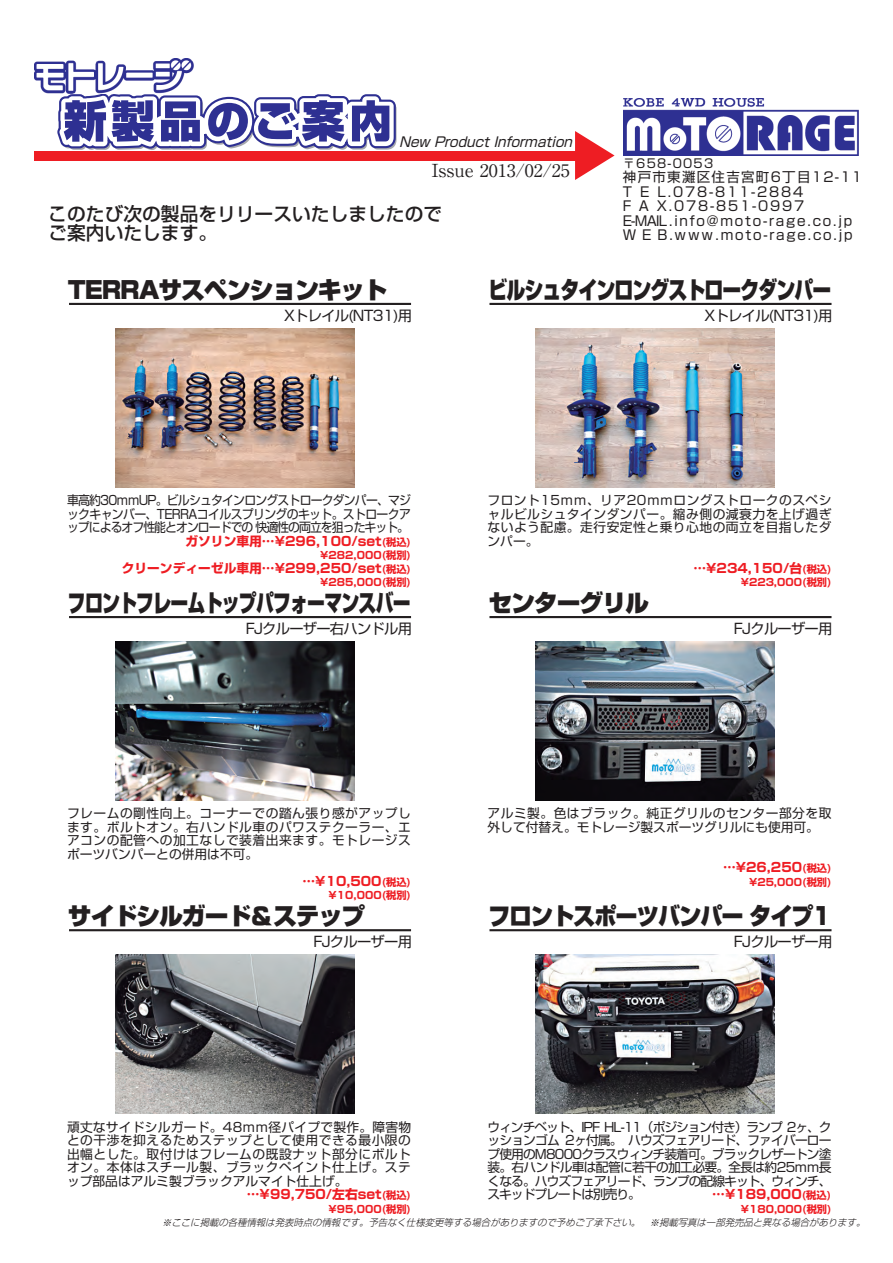
<style>
.page{position:relative;width:893px;height:1263px;background:#fff}
.page>*{position:absolute;margin:0;border:0;box-sizing:border-box;transform-origin:0 0}
.t1{font:900 24px "Shin Go";letter-spacing:-.05em;color:#231f20}
.t2{font:900 24px "Shin Go";letter-spacing:-.05em;color:#231f20;scale:.75 1}
.t3{font:900 24px "Shin Go";letter-spacing:-.05em;color:#231f20;scale:.79 1}
.t4{font:900 24px "Shin Go";letter-spacing:-.05em;color:#231f20;scale:.93 1}
.t5{font:500 18.75px/18.8px "Shin Go";color:#231f20}
.t6{font:18px "Ryumin";color:#231f20}
.t7{font:14.25px "Shin Go";letter-spacing:-.05em;color:#231f20}
.t8{font:13.5px/14.4px "Shin Go";letter-spacing:.13em;color:#231f20}
.t9{font:italic 13.5px "Shin Go";color:#231f20}
.t10{font:12.75px/13.5px "Shin Go";color:#231f20;text-align:justify}
.t11{font:12.75px/13.5px "Shin Go";letter-spacing:-.065em;color:#231f20;text-align:right;scale:.93 1}
.t12{font:700 12.75px "Shin Go";color:#ee1d23}
.t13{font:12.75px "Shin Go";letter-spacing:.04em;color:#231f20}
.t14{font:12.75px "Shin Go";letter-spacing:.02em;color:#231f20}
.t15{font:12.3px "Shin Go";letter-spacing:.095em;color:#231f20}
.t16{font:700 10.2px "Shin Go";color:#ee1d23}
.t17{font:italic 300 9.45px "Shin Go";color:#231f20}
.s1{font-weight:700;color:#ee1d23}
.s2{font-weight:700;font-size:10.2px;color:#ee1d23}
.s3{font-size:10.2px}
</style>
<div class="page">
<div style="left:34px;top:151px;width:570px;height:9px;background:#ee1d23"></div>
<img style="left:623px;top:99px;width:236px;height:56px">
<svg style="left:56px;top:93px;width:341px;height:68px"></svg>
<img style="left:35px;top:59px;width:158px;height:34px">
<svg style="left:575px;top:131px;width:40px;height:49px"></svg>
<hr style="left:69px;top:303px;width:342px;height:2px;background:#231f20">
<hr style="left:489px;top:303px;width:342px;height:2px;background:#231f20">
<hr style="left:69px;top:616px;width:342px;height:2px;background:#231f20">
<hr style="left:489px;top:616px;width:342px;height:2px;background:#231f20">
<hr style="left:69px;top:929px;width:342px;height:2px;background:#231f20">
<hr style="left:489px;top:929px;width:342px;height:2px;background:#231f20">
<img style="left:115px;top:328px;width:239px;height:160px">
<img style="left:536px;top:328px;width:239px;height:160px">
<img style="left:115px;top:641px;width:239px;height:160px">
<img style="left:536px;top:641px;width:239px;height:160px">
<img style="left:115px;top:954px;width:239px;height:160px">
<img style="left:536px;top:954px;width:239px;height:160px">
<p class="t9" style="left:399px;top:133px;width:178px">New ProductInformation</p>
<p class="t6" style="left:432px;top:159px;width:139px">Issue 2013/02/25</p>
<p class="t5" style="left:48px;top:203px;width:395px">このたび次の製品をリリースいたしましたのでご案内いたします。</p>
<p class="t15" style="left:623px;top:155px;width:92px">〒658-0053</p>
<p class="t8" style="left:623px;top:169px;width:241px">神戸市東灘区住吉宮町6丁目12-11<br>T E L.078-811-2884<br>F A X.078-851-0997<br>E-MAIL.info@moto-rage.co.jp<br>W E B.www.moto-rage.co.jp</p>
<p class="t1" style="left:68px;top:273px;width:321px">TERRAサスペンションキット</p>
<p class="t7" style="left:284px;top:306px;width:129px">Xトレイル(NT31)用</p>
<p class="t11" style="left:67px;top:493px;width:371px">車高約30ｍｍUP。ビルシュタインロングストロークダンパー、マジックキャンバー、TERRAコイルスプリングのキット。ストロークアップによるオフ性能とオンロードでの 快適性の両立を狙ったキット。<span class="s1">ガソリン車用…¥296,100/set</span><span class="s2">(税込)</span></p>
<p class="t16" style="left:320px;top:548px;width:92px">¥282,000(税別)</p>
<p class="t12" style="left:122px;top:559px;width:291px">クリーンディーゼル車用…¥299,250/set<span class="s3">(税込)</span></p>
<p class="t16" style="left:320px;top:575px;width:92px">¥285,000(税別)</p>
<p class="t2" style="left:68px;top:587px;width:459px">フロントフレームトップパフォーマンスバー</p>
<p class="t7" style="left:246px;top:619px;width:168px">FJクルーザー右ハンドル用</p>
<p class="t10" style="left:67px;top:806px;width:345px">フレームの剛性向上。コーナーでの踏ん張り感がアップします。ボルトオン。右ハンドル車のパワステクーラー、エアコンの配管への加工なしで装着出来ます。モトレージスポーツバンパーとの併用は不可。</p>
<p class="t12" style="left:303px;top:872px;width:110px">…¥10,500<span class="s3">(税込)</span></p>
<p class="t16" style="left:329px;top:889px;width:84px">¥10,000(税別)</p>
<p class="t1" style="left:68px;top:900px;width:299px">サイドシルガード＆ステップ</p>
<p class="t7" style="left:313px;top:932px;width:100px">FJクルーザー用</p>
<p class="t14" style="left:67px;top:1118px;width:346px">頑丈なサイドシルガード。48ｍｍ径パイプで製作。障害物</p>
<p class="t13" style="left:67px;top:1132px;width:345px">との干渉を抑えるためステップとして使用できる最小限の</p>
<p class="t13" style="left:67px;top:1145px;width:345px">出幅とした。取付けはフレームの既設ナット部分にボルト</p>
<p class="t13" style="left:67px;top:1159px;width:345px">オン。本体はスチール製、ブラックペイント仕上げ。ステ</p>
<p class="t10" style="left:67px;top:1173px;width:282px">ップ部品はアルミ製ブラックアルマイト仕上げ。</p>
<p class="t12" style="left:247px;top:1186px;width:166px">…¥99,750/左右set<span class="s3">(税込)</span></p>
<p class="t16" style="left:329px;top:1202px;width:84px">¥95,000(税別)</p>
<p class="t3" style="left:488px;top:273px;width:436px">ビルシュタインロングストロークダンパー</p>
<p class="t7" style="left:705px;top:306px;width:129px">Xトレイル(NT31)用</p>
<p class="t10" style="left:487px;top:493px;width:346px">フロント15ｍｍ、リア20ｍｍロングストロークのスペシャルビルシュタインダンパー。縮み側の減衰力を上げ過ぎないよう配慮。走行安定性と乗り心地の両立を目指したダンパー。</p>
<p class="t12" style="left:693px;top:559px;width:140px">…¥234,150/台<span class="s3">(税込)</span></p>
<p class="t16" style="left:741px;top:575px;width:92px">¥223,000(税別)</p>
<p class="t1" style="left:488px;top:587px;width:162px">センターグリル</p>
<p class="t7" style="left:734px;top:619px;width:100px">FJクルーザー用</p>
<p class="t10" style="left:487px;top:806px;width:345px">アルミ製。色はブラック。純正グリルのセンター部分を取外して付替え。モトレージ製スポーツグリルにも使用可。</p>
<p class="t12" style="left:723px;top:859px;width:110px">…¥26,250<span class="s3">(税込)</span></p>
<p class="t16" style="left:749px;top:875px;width:84px">¥25,000(税別)</p>
<p class="t4" style="left:488px;top:900px;width:370px">フロントスポーツバンパー タイプ1</p>
<p class="t7" style="left:734px;top:932px;width:100px">FJクルーザー用</p>
<p class="t10" style="left:487px;top:1119px;width:346px">ウィンチベット、IPF HL-11（ポジション付き）ランプ 2ヶ、クッションゴム 2ヶ付属。 ハウズフェアリード、ファイバーロープ使用のM8000クラスウィンチ装着可。ブラックレザートン塗装。右ハンドル車は配管に若干の加工必要。全長は約25ｍｍ長くなる。ハウズフェアリード、ランプの配線キット、ウィンチ、スキッドプレートは別売り。<span class="s1">　　　　　 …¥189,000</span><span class="s2">(税込)</span></p>
<p class="t16" style="left:741px;top:1202px;width:92px">¥180,000(税別)</p>
<p class="t17" style="left:162px;top:1216px;width:707px">※ここに掲載の各種情報は発表時点の情報です。予告なく仕様変更等する場合がありますので予めご了承下さい。　※掲載写真は一部発売品と異なる場合があります。</p>
</div>
